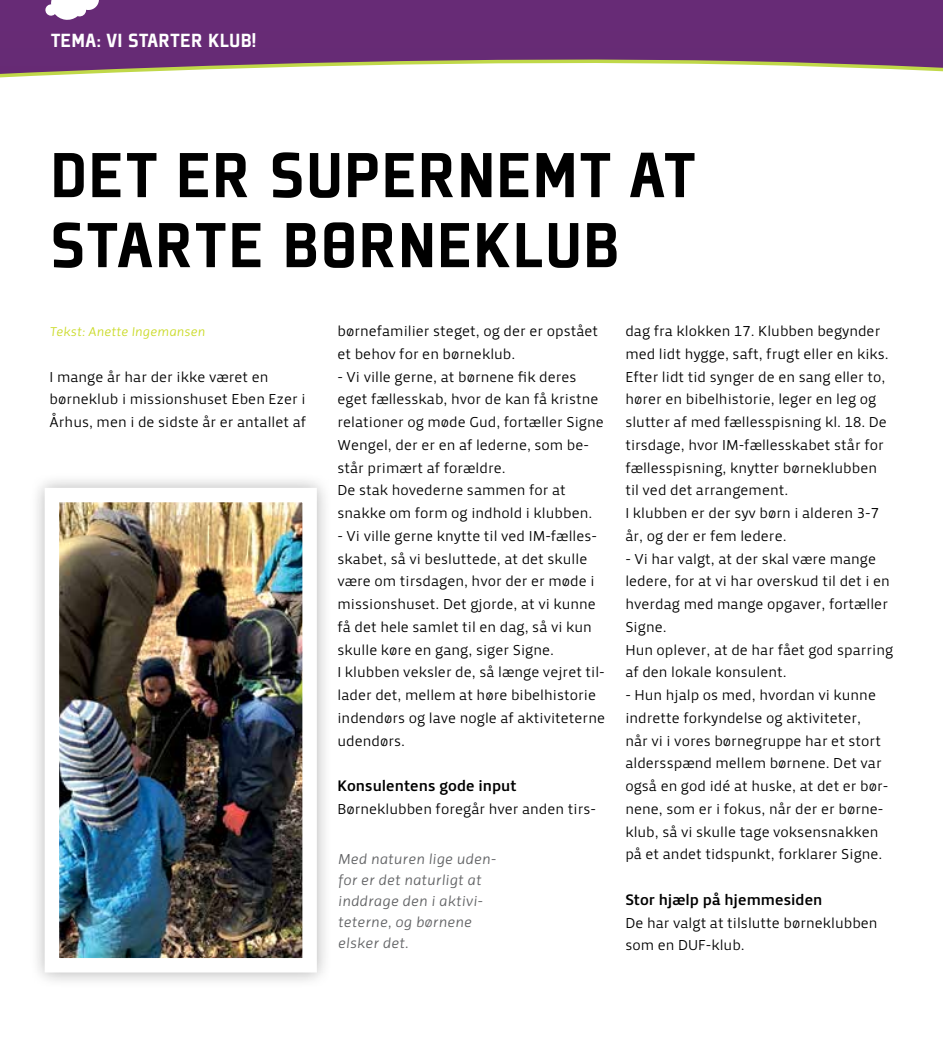
<style>
.page{position:relative;width:943px;height:1042px;background:#672b76}
.page>*{position:absolute;margin:0;border:0;box-sizing:border-box;transform-origin:0 0}
.t1{font:900 70px/70px "Plexes Pro";letter-spacing:.01em;color:#000}
.t2{font:900 21px "Plexes Pro";letter-spacing:.015em;color:#fff}
.t3{font:15.75px "Priva Three Pro";color:#000}
.t4{font:14.88px/22.8px "Priva One Pro";color:#000}
.t5{font:14.88px/21px "Priva One Italic Pro";color:#636466}
.t6{font:13.12px "Priva One Italic Pro";color:#cbdb2a}
</style>
<div class="page">
<div style="left:0;top:59px;width:943px;height:983px;background:#fff"></div>
<svg style="left:51px;top:0;width:48px;height:20px"></svg>
<div style="left:73px;top:3px;width:13px;height:14px;background:#fff;border-radius:6px"></div>
<div style="left:45px;top:4px;width:12px;height:12px;background:#fff;border-radius:5px"></div>
<div style="left:29px;top:472px;width:303px;height:516px;background:#000;opacity:.3"></div>
<img style="left:60px;top:503px;width:242px;height:454px">
<div style="left:45px;top:488px;width:272px;height:484px;border:14px solid #fff"></div>
<h2 class="t2" style="left:51px;top:27px;width:207px">TEMA: VI STARTER KLUB!</h2>
<h1 class="t1" style="left:50px;top:139px;width:646px">DET ER SUPERNEMT AT<br>STARTE BØRNEKLUB</h1>
<p class="t6" style="left:50px;top:323px;width:157px">Tekst: Anette Ingemansen</p>
<p class="t4" style="left:50px;top:365px;width:258px">I mange år har der ikke været en børneklub i missionshuset Eben Ezer i<br>Århus, men i de sidste år er antallet af</p>
<p class="t4" style="left:337px;top:320px;width:262px">børnefamilier steget, og der er opstået et behov for en børneklub.</p>
<p class="t4" style="left:337px;top:365px;width:268px">- Vi ville gerne, at børnene fik deres eget fællesskab, hvor de kan få kristne relationer og møde Gud, fortæller Signe Wengel, der er en af lederne, som be&shy;står primært af forældre.<br>De stak hovederne sammen for at snakke om form og indhold i klubben.</p>
<p class="t4" style="left:337px;top:524px;width:269px">- Vi ville gerne knytte til ved IM-fælles&shy;skabet, så vi besluttede, at det skulle være om tirsdagen, hvor der er møde i missionshuset. Det gjorde, at vi kunne få det hele samlet til en dag, så vi kun skulle køre en gang, siger Signe.<br>I klubben veksler de, så længe vejret til&shy;lader det, mellem at høre bibelhistorie indendørs og lave nogle af aktiviteterne udendørs.</p>
<p class="t3" style="left:337px;top:776px;width:181px">Konsulentens gode input</p>
<p class="t4" style="left:337px;top:797px;width:260px">Børneklubben foregår hver anden tirs-</p>
<p class="t5" style="left:338px;top:848px;width:160px">Med naturen lige uden&shy;for er det naturligt at inddrage den i aktivi&shy;teterne, og børnene elsker det.</p>
<p class="t4" style="left:625px;top:320px;width:265px">dag fra klokken 17. Klubben begynder med lidt hygge, saft, frugt eller en kiks.<br>Efter lidt tid synger de en sang eller to, hører en bibelhistorie, leger en leg og slutter af med fællesspisning kl. 18. De tirsdage, hvor IM-fællesskabet står for fællesspisning, knytter børneklubben til ved det arrangement.<br>I klubben er der syv børn i alderen 3-7 år, og der er fem ledere.</p>
<p class="t4" style="left:625px;top:547px;width:269px">- Vi har valgt, at der skal være mange ledere, for at vi har overskud til det i en hverdag med mange opgaver, fortæller<br>Signe.<br>Hun oplever, at de har fået god sparring af den lokale konsulent.</p>
<p class="t4" style="left:625px;top:684px;width:264px">- Hun hjalp os med, hvordan vi kunne indrette forkyndelse og aktiviteter,<br>når vi i vores børnegruppe har et stort aldersspænd mellem børnene. Det var også en god idé at huske, at det er bør&shy;nene, som er i fokus, når der er børne&shy;klub, så vi skulle tage voksensnakken på et andet tidspunkt, forklarer Signe.</p>
<p class="t3" style="left:625px;top:889px;width:199px">Stor hjælp på hjemmesiden</p>
<p class="t4" style="left:625px;top:911px;width:254px">De har valgt at tilslutte børneklubben som en DUF-klub.</p>
</div>
